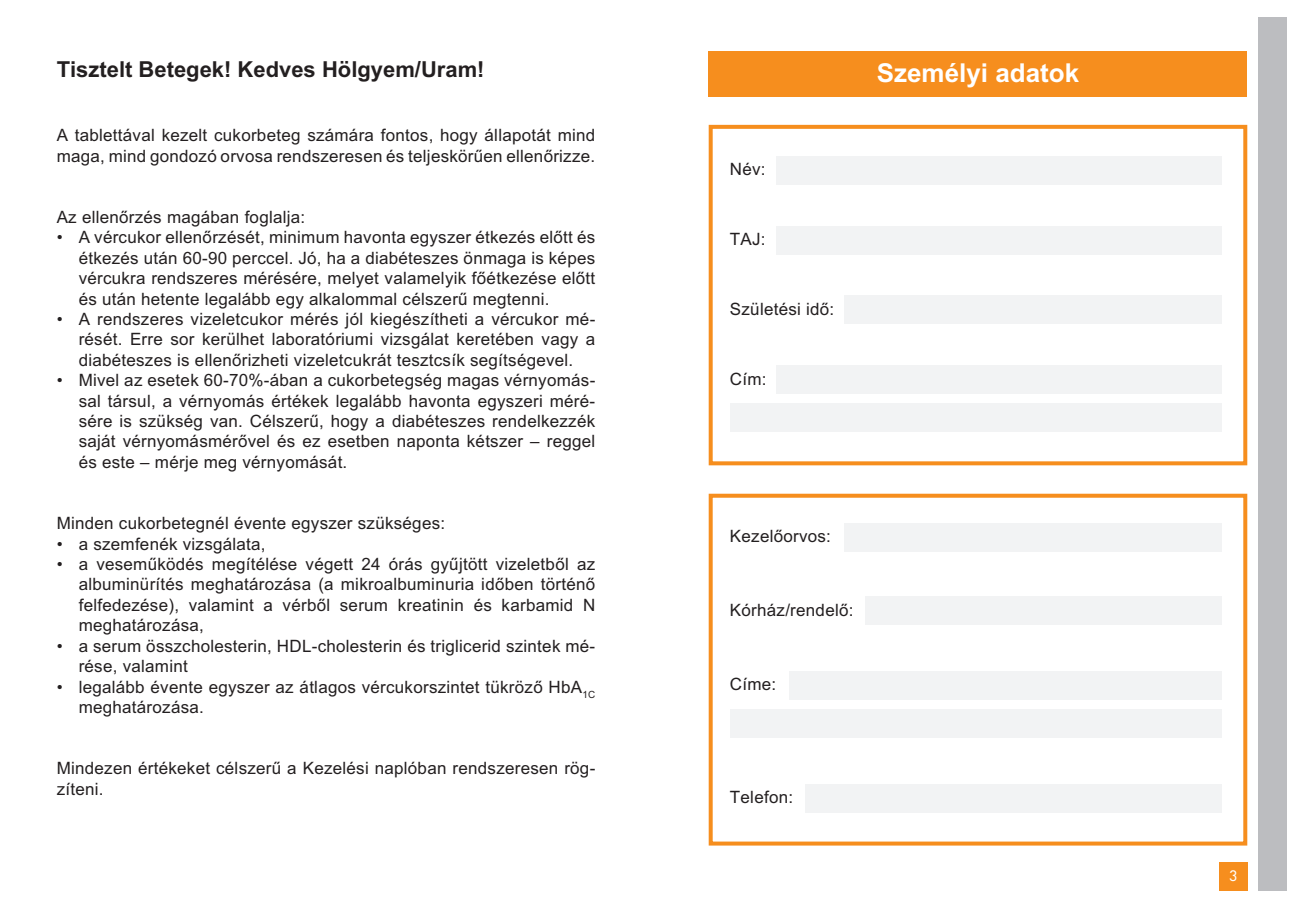
<style>
.page{position:relative;width:1304px;height:908px;background:#fff}
.page>*{position:absolute;margin:0;border:0;box-sizing:border-box;transform-origin:0 0}
.t1{font:26px "Arial H Bold";color:#fff}
.t2{font:22px "Arial H Bold";color:#231f20}
.t3{font:17px/20.4px "Arial H";letter-spacing:.015em;color:#231f20}
.t4{font:14px "Futura H";color:#fff}
</style>
<div class="page">
<div style="left:1259px;top:17px;width:28px;height:873px;background:#bcbdc0"></div>
<div style="left:709px;top:51px;width:538px;height:45px;background:#f68e1e"></div>
<div style="left:709px;top:125px;width:538px;height:340px;border:4px solid #f68e1e"></div>
<div style="left:776px;top:156px;width:446px;height:28px;background:#f2f3f4"></div>
<div style="left:776px;top:365px;width:446px;height:28px;background:#f2f3f4"></div>
<div style="left:845px;top:295px;width:377px;height:29px;background:#f2f3f4"></div>
<div style="left:776px;top:226px;width:446px;height:28px;background:#f2f3f4"></div>
<div style="left:730px;top:403px;width:492px;height:29px;background:#f2f3f4"></div>
<div style="left:709px;top:493px;width:538px;height:352px;border:4px solid #f68e1e"></div>
<div style="left:845px;top:522px;width:377px;height:29px;background:#f2f3f4"></div>
<div style="left:865px;top:596px;width:357px;height:28px;background:#f2f3f4"></div>
<div style="left:805px;top:784px;width:417px;height:28px;background:#f2f3f4"></div>
<div style="left:789px;top:670px;width:433px;height:29px;background:#f2f3f4"></div>
<div style="left:730px;top:709px;width:492px;height:28px;background:#f2f3f4"></div>
<div style="left:1219px;top:862px;width:28px;height:28px;background:#f68e1e"></div>
<p class="t2" style="left:57px;top:57px;width:429px">Tisztelt Betegek! Kedves Hölgyem/Uram!</p>
<p class="t3" style="left:57px;top:125px;width:540px">A tablettával kezelt cukorbeteg számára fontos, hogy állapotát mind maga, mind gondozó orvosa rendszeresen és teljeskörûen ellenôrizze.</p>
<p class="t3" style="left:57px;top:207px;width:250px">Az ellenôrzés magában foglalja:</p>
<p class="t3" style="left:79px;top:227px;width:518px;text-align:justify;text-indent:-22px">• A vércukor ellenôrzését, minimum havonta egyszer étkezés elôtt és étkezés után 60-90 perccel. Jó, ha a diabéteszes önmaga is képes vércukra rendszeres mérésére, melyet valamelyik fôétkezése elôtt és után hetente legalább egy alkalommal célszerû megtenni.</p>
<p class="t3" style="left:79px;top:309px;width:518px;text-align:justify;text-indent:-22px">• A rendszeres vizeletcukor mérés jól kiegészítheti a vércukor mé&shy;rését. Erre sor kerülhet laboratóriumi vizsgálat keretében vagy a diabéteszes is ellenôrizheti vizeletcukrát tesztcsík segítségevel.</p>
<p class="t3" style="left:79px;top:370px;width:518px;text-align:justify;text-indent:-22px">• Mivel az esetek 60-70%-ában a cukorbetegség magas vérnyomás&shy;sal társul, a vérnyomás értékek legalább havonta egyszeri méré&shy;sére is szükség van. Célszerû, hogy a diabéteszes rendelkezzék saját vérnyomásmérôvel és ez esetben naponta kétszer – reggel és este – mérje meg vérnyomását.</p>
<p class="t3" style="left:57px;top:513px;width:390px">Minden cukorbetegnél évente egyszer szükséges:</p>
<p class="t3" style="left:57px;top:533px;width:211px">• a szemfenék vizsgálata,</p>
<p class="t3" style="left:79px;top:554px;width:518px;text-align:justify;text-indent:-22px">• a vesemûködés megítélése végett 24 órás gyûjtött vizeletbôl az albuminürítés meghatározása (a mikroalbuminuria idôben történô felfedezése), valamint a vérbôl serum kreatinin és karbamid N meghatározása,</p>
<p class="t3" style="left:79px;top:635px;width:518px;text-indent:-22px">• a serum összcholesterin, HDL-cholesterin és triglicerid szintek mé&shy;rése, valamint</p>
<p class="t3" style="left:79px;top:676px;width:518px;text-indent:-22px">• legalább évente egyszer az átlagos vércukorszintet tükrözô HbA<sub>1C </sub>meghatározása.</p>
<p class="t3" style="left:57px;top:758px;width:540px">Mindezen értékeket célszerû a Kezelési naplóban rendszeresen rög&shy;zíteni.</p>
<p class="t3" style="left:730px;top:159px;width:37px">Név:</p>
<p class="t3" style="left:730px;top:229px;width:37px">TAJ:</p>
<p class="t3" style="left:730px;top:299px;width:106px">Születési idô:</p>
<p class="t3" style="left:730px;top:369px;width:38px">Cím:</p>
<h1 class="t1" style="left:877px;top:57px;width:204px">Személyi adatok</h1>
<p class="t3" style="left:730px;top:526px;width:103px">Kezelôorvos:</p>
<p class="t3" style="left:730px;top:600px;width:125px">Kórház/rendelô:</p>
<p class="t3" style="left:730px;top:674px;width:48px">Címe:</p>
<p class="t3" style="left:730px;top:786px;width:65px">Telefon:</p>
<p class="t4" style="left:1229px;top:866px;width:10px">3</p>
</div>
